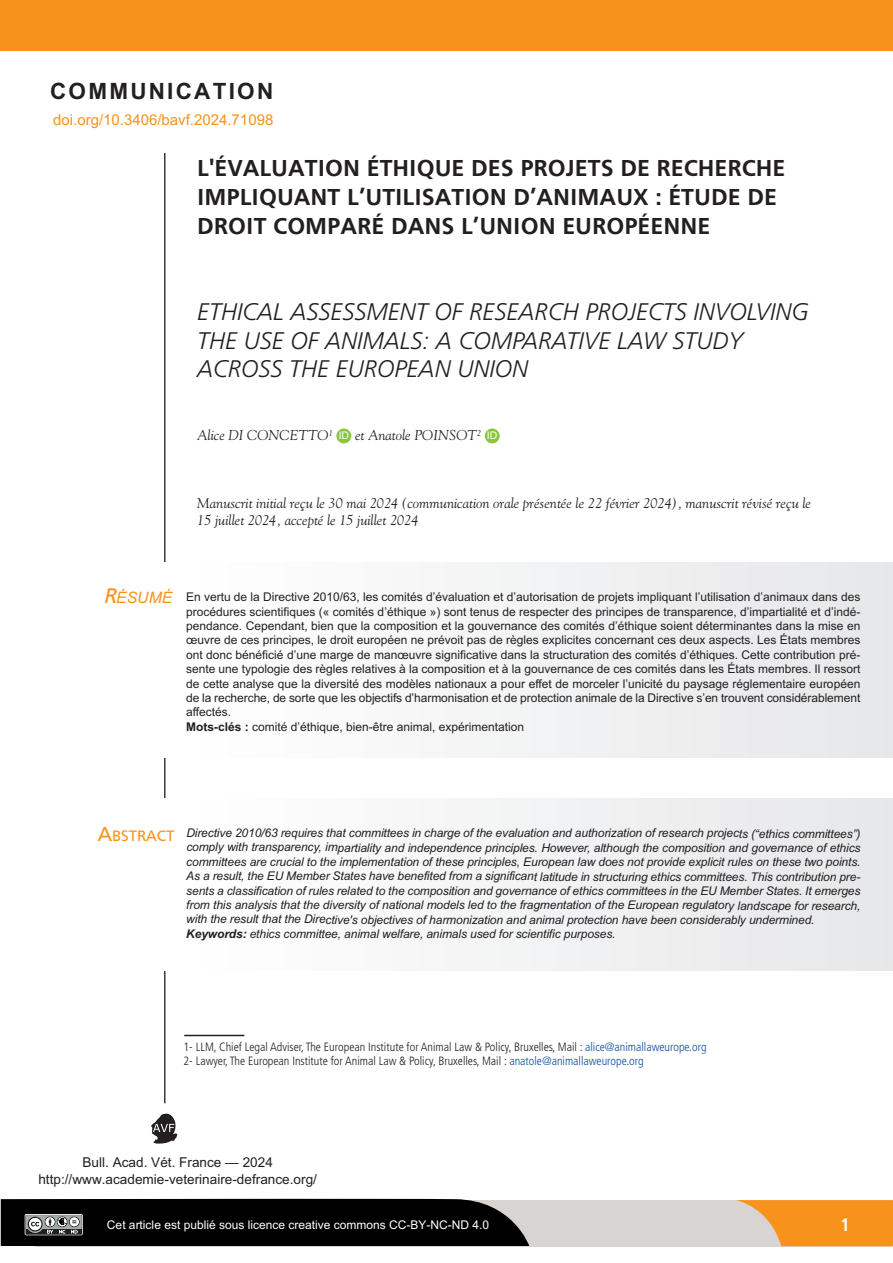
<style>
.page{position:relative;width:893px;height:1263px;background:#fff}
.page>*{position:absolute;margin:0;border:0;box-sizing:border-box;transform-origin:0 0}
.t1{font:700 24px/28.8px "Frutiger";color:#231f20}
.t2{font:italic 300 24px/28.8px "Frutiger CE";color:#231f20}
.t3{font:700 22.5px "Arial";letter-spacing:.1em;color:#231f20}
.t4{font:700 condensed 18px "Frutiger";color:#fff}
.t5{font:15.75px "Frutiger";color:#f7931d}
.t6{font:italic 15.75px "Arial";color:#f7931d}
.t7{font:15px "Arial";color:#f7931d}
.t8{font:italic 14.25px/17.1px "Goudy";color:#231f20}
.t9{font:13.65px/16.4px "Arial";color:#231f20;text-align:center}
.t10{font:12px/14.4px "Arial";color:#231f20}
.t11{font:italic 12px/14.4px "Arial";letter-spacing:-.01em;color:#231f20}
.t12{font:300 condensed 12px/14.4px "Frutiger";color:#231f20}
.t13{font:12px "Arial";color:#fff}
.s1{font-family:"Arial";font-style:normal;font-size:10.5px;color:#fff}
.s2{font-family:"Frutiger FC";font-size:21px}
.s3{font-weight:700}
.s4{font-size:21px}
.s5{color:#0d4da1}
</style>
<div class="page">
<div style="left:35px;top:1199px;width:856px;height:47px;background:#d7d4d2"></div>
<svg style="left:736px;top:1200px;width:157px;height:46px"></svg>
<svg style="left:151px;top:1113px;width:26px;height:31px"></svg>
<div style="left:0;top:0;width:893px;height:51px;background:#f7931d"></div>
<hr style="left:164px;top:153px;width:1px;height:950px;background:#231f20">
<svg style="left:1px;top:1198px;width:528px;height:48px;background:#131313"></svg>
<div style="left:0;top:562px;width:893px;height:195px;background:linear-gradient(to right,#fff,#e7e8e9)"></div>
<div style="left:0;top:798px;width:893px;height:172px;background:linear-gradient(to right,#fff,#e7e8e9)"></div>
<hr style="left:184px;top:1035px;width:60px;height:1px;background:#231f20">
<div style="left:336px;top:428px;width:15px;height:15px;background:#8bc63e;border-radius:50%"></div>
<div style="left:485px;top:428px;width:15px;height:15px;background:#8bc63e;border-radius:50%"></div>
<h2 class="t3" style="left:50px;top:76px;width:225px">COMMUNICATION</h2>
<p class="t7" style="left:53px;top:111px;width:222px">doi.org/10.3406/bavf.2024.71098</p>
<h1 class="t1" style="left:197px;top:154px;width:590px">L'ÉVALUATION ÉTHIQUE DES PROJETS DE RECHERCHE<br>IMPLIQUANT L’UTILISATION D’ANIMAUX : ÉTUDE DE<br>DROIT COMPARÉ DANS L’UNION EUROPÉENNE</h1>
<h1 class="t2" style="left:197px;top:299px;width:613px">ETHICAL ASSESSMENT OF RESEARCH PROJECTS INVOLVING<br>THE USE OF ANIMALS: A COMPARATIVE LAW STUDY<br>ACROSS THE EUROPEAN UNION</h1>
<p class="t8" style="left:197px;top:427px;width:302px">Alice DI CONCETTO<sup>1</sup> <span class="s1">ID</span> et Anatole POINSOT<sup>2</sup> <span class="s1">ID</span></p>
<p class="t8" style="left:197px;top:494px;width:615px">Manuscrit initial reçu le 30 mai 2024 (communication orale présentée le 22 février 2024), manuscrit révisé reçu le<br>15 juillet 2024, accepté le 15 juillet 2024</p>
<h3 class="t6" style="left:103px;top:588px;width:70px"><span class="s2">R</span>ÉSUMÉ</h3>
<p class="t10" style="left:186px;top:590px;width:676px">En vertu de la Directive 2010/63, les comités d’évaluation et d’autorisation de projets impliquant l’utilisation d’animaux dans des procédures scientifiques (« comités d’éthique ») sont tenus de respecter des principes de transparence, d’impartialité et d’indé&shy;pendance. Cependant, bien que la composition et la gouvernance des comités d’éthique soient déterminantes dans la mise en œuvre de ces principes, le droit européen ne prévoit pas de règles explicites concernant ces deux aspects. Les États membres ont donc bénéficié d’une marge de manœuvre significative dans la structuration des comités d’éthiques. Cette contribution pré&shy;sente une typologie des règles relatives à la composition et à la gouvernance de ces comités dans les États membres. Il ressort de cette analyse que la diversité des modèles nationaux a pour effet de morceler l’unicité du paysage réglementaire européen de la recherche, de sorte que les objectifs d’harmonisation et de protection animale de la Directive s’en trouvent considérablement affectés.<br><span class="s3">Mots-clés :</span> comité d’éthique, bien-être animal, expérimentation</p>
<h3 class="t5" style="left:98px;top:826px;width:78px"><span class="s4">A</span>BSTRACT</h3>
<p class="t11" style="left:186px;top:826px;width:676px">Directive 2010/63 requires that committees in charge of the evaluation and authorization of research projects (“ethics committees”) comply with transparency, impartiality and independence principles. However, although the composition and governance of ethics committees are crucial to the implementation of these principles, European law does not provide explicit rules on these two points.<br>As a result, the EU Member States have benefited from a significant latitude in structuring ethics committees. This contribution pre&shy;sents a classification of rules related to the composition and governance of ethics committees in the EU Member States. It emerges from this analysis that the diversity of national models led to the fragmentation of the European regulatory landscape for research, with the result that the Directive's objectives of harmonization and animal protection have been considerably undermined.<br><span class="s3">Keywords:</span> ethics committee, animal welfare, animals used for scientific purposes.</p>
<p class="t12" style="left:184px;top:1040px;width:525px">1- LLM, Chief Legal Adviser, The European Institute for Animal Law &amp; Policy, Bruxelles, Mail : <span class="s5">alice@animallaweurope.org<br></span>2- Lawyer, The European Institute for Animal Law &amp; Policy, Bruxelles, Mail : <span class="s5">anatole@animallaweurope.org</span></p>
<p class="t9" style="left:38px;top:1154px;width:280px">Bull. Acad. Vét. France — 2024 http://www.academie-veterinaire-defrance.org/</p>
<p class="t13" style="left:107px;top:1217px;width:384px">Cet article est publié sous licence creative commons CC-BY-NC-ND 4.0</p>
<h3 class="t4" style="left:841px;top:1217px;width:11px">1</h3>
</div>
